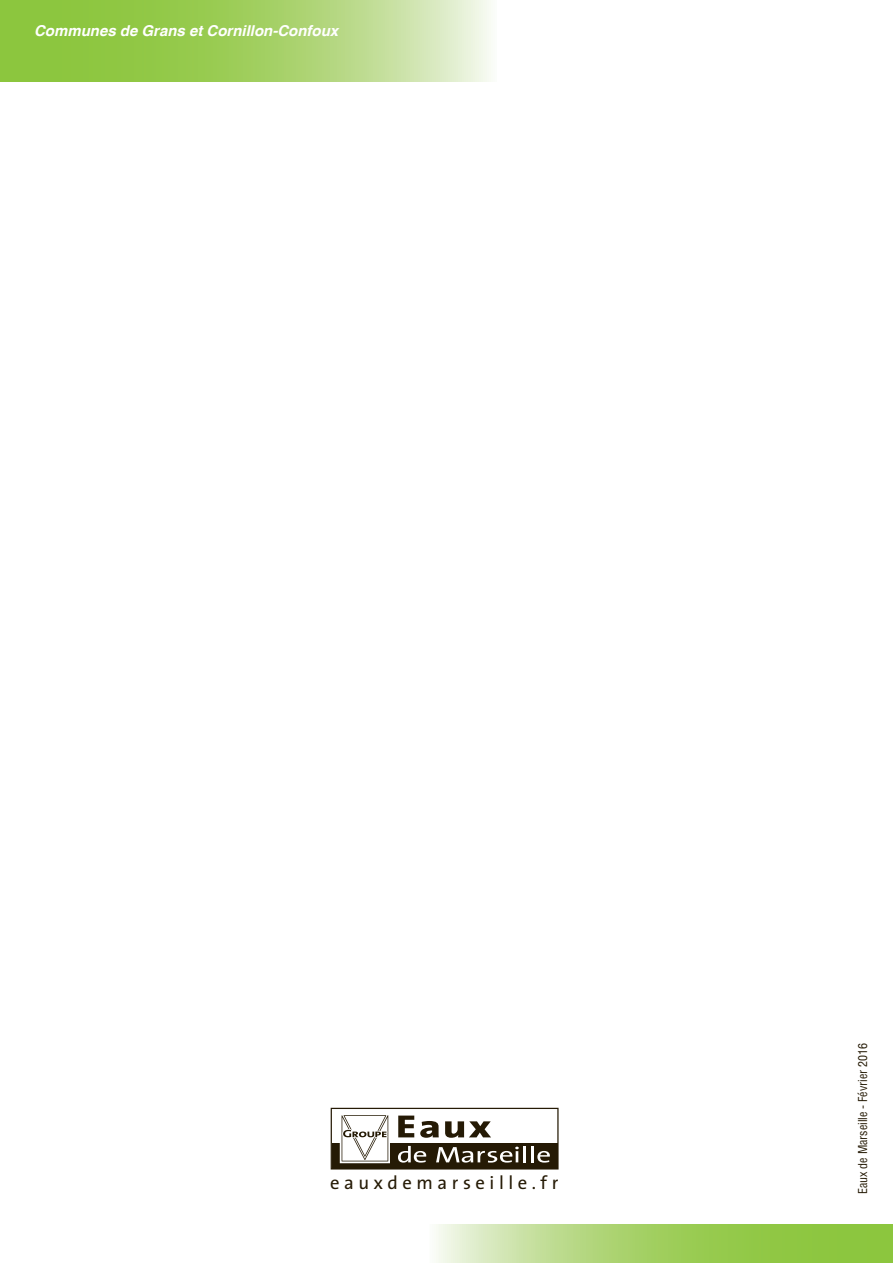
<style>
.page{position:relative;width:893px;height:1263px;background:#fff}
.page>*{position:absolute;margin:0;border:0;box-sizing:border-box;transform-origin:0 0}
.t1{font:18.75px "The Sans";letter-spacing:.24em;color:#251a05}
.t2{font:italic 700 15px "Helvetica";color:#fff}
.t3{font:condensed 12px "Helvetica";color:#251a05}
</style>
<div class="page">
<svg style="left:331px;top:1108px;width:228px;height:61px"></svg>
<svg style="left:0;top:0;width:491px;height:82px;background:#aad370"></svg>
<svg style="left:436px;top:1225px;width:457px;height:38px;background:#aad370"></svg>
<p class="t2" style="left:34px;top:22px;width:306px">Communes de Grans et Cornillon-Confoux</p>
<p class="t1" style="left:330px;top:1167px;width:230px">eauxdemarseille.fr</p>
<p class="t3" style="left:855px;top:1194px;width:153px;rotate:-90deg">Eaux de Marseille - Février 2016</p>
</div>
